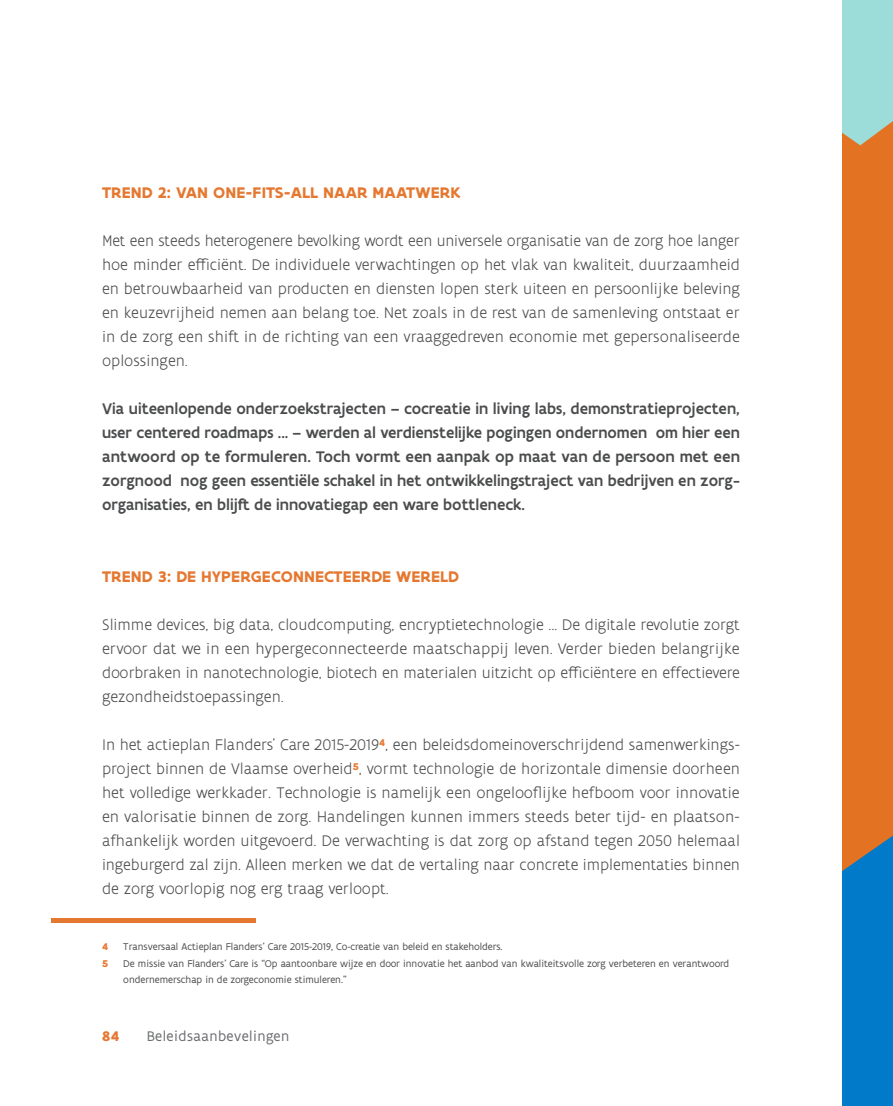
<style>
.page{position:relative;width:893px;height:1106px;background:#fff}
.page>*{position:absolute;margin:0;border:0;box-sizing:border-box;transform-origin:0 0}
.TXT_brood{font:300 16.5px/24px "Flanders Art Sans";color:#4b4c4d;text-align:justify}
.TXT_bold{font:500 16.5px/24px "Flanders Art Sans";color:#4b4c4d;text-align:justify}
.TXT_bold-2{font:700 16.5px "Flanders Art Sans";letter-spacing:.005em;color:#e57830}
.TIT_02_-_11pt_oranje{font:700 16.5px "Flanders Art Sans";letter-spacing:.005em;color:#e57830}
.t1{font:15px "Flanders Art Sans";letter-spacing:.03em;color:#6c6d70}
.t2{font:700 15px "Flanders Art Sans";color:#e57830}
.t3{font:10.5px/16.5px "Flanders Art Sans";color:#4b4c4d}
.t4{font:700 10.5px "Flanders Art Serif";color:#e57830}
</style>
<div class="page">
<div style="left:842px;top:0;width:51px;height:1106px;background:#e37222"></div>
<svg style="left:842px;top:0;width:51px;height:145px;background:#a0d4cc"></svg>
<svg style="left:842px;top:835px;width:51px;height:271px;background:#0f79bd"></svg>
<hr style="left:51px;top:918px;width:204px;height:4px;background:#e57830">
<p class="TXT_bold-2" style="left:102px;top:182px;width:360px">TREND 2: VAN ONE-FITS-ALL NAAR MAATWERK</p>
<p class="TXT_brood" style="left:102px;top:229px;width:639px">Met een steeds heterogenere bevolking wordt een universele organisatie van de zorg hoe langer hoe minder efficiënt. De individuele verwachtingen op het vlak van kwaliteit, duurzaamheid en betrouwbaarheid van producten en diensten lopen sterk uiteen en persoonlijke beleving en keuzevrijheid nemen aan belang toe. Net zoals in de rest van de samenleving ontstaat er in de zorg een shift in de richting van een vraaggedreven economie met gepersonaliseerde oplossingen.</p>
<p class="TXT_bold" style="left:102px;top:397px;width:639px">Via uiteenlopende onderzoekstrajecten – cocreatie in living labs, demonstratieprojecten, user centered roadmaps ... – werden al verdienstelijke pogingen ondernomen om hier een antwoord op te formuleren. Toch vormt een aanpak op maat van de persoon met een zorgnood nog geen essentiële schakel in het ontwikkelingstraject van bedrijven en zorg&shy;organisaties, en blijft de innovatiegap een ware bottleneck.</p>
<p class="TIT_02_-_11pt_oranje" style="left:102px;top:566px;width:359px">TREND 3: DE HYPERGECONNECTEERDE WERELD</p>
<p class="TXT_brood" style="left:102px;top:613px;width:639px">Slimme devices, big data, cloudcomputing, encryptietechnologie … De digitale revolutie zorgt ervoor dat we in een hypergeconnecteerde maatschappij leven. Verder bieden belangrijke doorbraken in nanotechnologie, biotech en materialen uitzicht op efficiëntere en effectievere gezondheidstoepassingen.</p>
<p class="TXT_brood" style="left:102px;top:733px;width:639px">In het actieplan Flanders’ Care 2015-2019<sup>4</sup>, een beleidsdomeinoverschrijdend samenwerkings&shy;project binnen de Vlaamse overheid<sup>5</sup>, vormt technologie de horizontale dimensie doorheen het volledige werkkader. Technologie is namelijk een ongelooflijke hefboom voor innovatie en valorisatie binnen de zorg. Handelingen kunnen immers steeds beter tijd- en plaatson&shy;afhankelijk worden uitgevoerd. De verwachting is dat zorg op afstand tegen 2050 helemaal ingeburgerd zal zijn. Alleen merken we dat de vertaling naar concrete implementaties binnen de zorg voorlopig nog erg traag verloopt.</p>
<p class="t4" style="left:102px;top:940px;width:7px">4</p>
<p class="t3" style="left:123px;top:938px;width:381px">Transversaal Actieplan Flanders’ Care 2015-2019, Co-creatie van beleid en stakeholders.</p>
<p class="t4" style="left:102px;top:956px;width:8px">5</p>
<p class="t3" style="left:123px;top:955px;width:607px">De missie van Flanders’ Care is “Op aantoonbare wijze en door innovatie het aanbod van kwaliteitsvolle zorg verbeteren en verantwoord ondernemerschap in de zorgeconomie stimuleren.”</p>
<p class="t2" style="left:102px;top:1026px;width:19px">84</p>
<p class="t1" style="left:147px;top:1026px;width:144px">Beleidsaanbevelingen</p>
</div>
